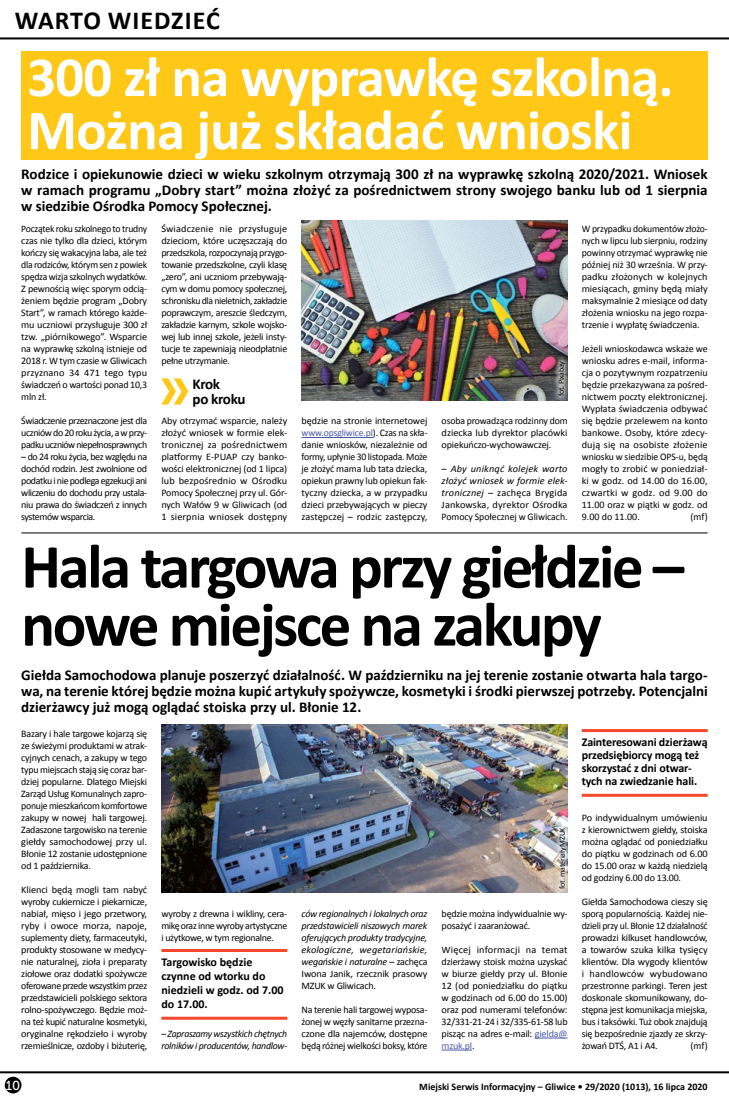
<style>
.page{position:relative;width:729px;height:1098px;background:#fff}
.page>*{position:absolute;margin:0;border:0;box-sizing:border-box;transform-origin:0 0}
.t1{font:700 63px/58px "Calibri";letter-spacing:-.04em;color:#000}
.t2{font:700 57px/53px "Calibri";letter-spacing:-.015em;color:#fff}
.t3{font:700 26px "Calibri";color:#000}
.t4{font:700 15px/16px "Calibri";letter-spacing:-.005em;color:#000;text-align:justify}
.t5{font:13px "Museo Sans 500";color:#fff}
.t6{font:700 12px/14px "Calibri";letter-spacing:-.01em;color:#000}
.t7{font:10px/12px "Calibri";letter-spacing:-.02em;color:#000;text-align:justify}
.t8{font:italic 10px/12px "Calibri";letter-spacing:-.025em;color:#000}
.t9{font:700 10px "Calibri";color:#000}
.t10{font:8px "Calibri";letter-spacing:-.03em;color:#000}
.s1{color:#4c59a9}
.s2{font-style:italic}
.s3{font-style:normal}
</style>
<div class="page">
<hr style="left:0;top:1070px;width:729px;height:2px;background:#000">
<div style="left:5px;top:1076px;width:16px;height:16px;background:#000;border-radius:50%"></div>
<hr style="left:0;top:37px;width:729px;height:2px;background:#000">
<hr style="left:301px;top:437px;width:72px;height:1px;background:#4c59a9">
<hr style="left:161px;top:948px;width:126px;height:3px;background:#f4472c">
<hr style="left:161px;top:1016px;width:126px;height:3px;background:#f4472c">
<hr style="left:535px;top:1037px;width:32px;height:1px;background:#4c59a9">
<hr style="left:441px;top:1049px;width:31px;height:1px;background:#4c59a9">
<hr style="left:581px;top:728px;width:126px;height:3px;background:#f4472c">
<hr style="left:581px;top:793px;width:126px;height:3px;background:#f4472c">
<div style="left:21px;top:51px;width:686px;height:109px;background:#ffc817"></div>
<svg style="left:161px;top:378px;width:27px;height:26px"></svg>
<img style="left:301px;top:220px;width:266px;height:180px">
<hr style="left:21px;top:532px;width:686px;height:1px;background:#000">
<img style="left:161px;top:724px;width:406px;height:168px">
<div style="left:552px;top:355px;width:18px;height:47px;background:#fff;opacity:.75"></div>
<div style="left:553px;top:821px;width:19px;height:73px;background:#fff;opacity:.75"></div>
<h3 class="t3" style="left:15px;top:4px;width:18px">wart</h3>
<h3 class="t3" style="left:83px;top:4px;width:135px">o wiedzieć</h3>
<h2 class="t2" style="left:27px;top:50px;width:647px">300 zł na wyprawkę szkolną.<br>Można już składać wnioski</h2>
<p class="t4" style="left:21px;top:166px;width:688px">Rodzice i opiekunowie dzieci w wieku szkolnym otrzymają 300 zł na wyprawkę szkolną 2020/2021. Wniosek w ramach programu „Dobry start” można złożyć za pośrednictwem strony swojego banku lub od 1 sierpnia w siedzibie Ośrodka Pomocy Społecznej.</p>
<p class="t7" style="left:21px;top:223px;width:127px">Początek roku szkolnego to trudny czas nie tylko dla dzieci, którym kończy się wakacyjna laba, ale też dla rodziców, którym sen z powiek spędza wizja szkolnych wydatków.<br>Z pewnością więc sporym odcią&shy;żeniem będzie program „Dobry Start”, w ramach którego każde&shy;mu uczniowi przysługuje 300 zł tzw. „piórnikowego”. Wsparcie na wyprawkę szkolną istnieje od 2018 r. W tym czasie w Gliwicach przyznano 34 471 tego typu świadczeń o wartości ponad 10,3 mln zł.</p>
<p class="t7" style="left:21px;top:415px;width:127px">Świadczenie przeznaczone jest dla uczniów do 20 roku życia, a w przy&shy;padku uczniów niepełnosprawnych</p>
<p class="t7" style="left:21px;top:451px;width:127px">– do 24 roku życia, bez względu na dochód rodzin. Jest zwolnione od podatku i nie podlega egzekucji ani wliczeniu do dochodu przy ustala&shy;niu prawa do świadczeń z innych systemów wsparcia.</p>
<p class="t7" style="left:161px;top:223px;width:127px">Świadczenie nie przysługuje dzieciom, które uczęszczają do przedszkola, rozpoczynają przygo&shy;towanie przedszkolne, czyli klasę „zero”, ani uczniom przebywają&shy;cym w domu pomocy społecznej, schronisku dla nieletnich, zakładzie poprawczym, areszcie śledczym, zakładzie karnym, szkole wojsko&shy;wej lub innej szkole, jeżeli insty&shy;tucje te zapewniają nieodpłatnie pełne utrzymanie.</p>
<h3 class="t4" style="left:192px;top:376px;width:54px;line-height:15px">Krok<br>po kroku</h3>
<p class="t7" style="left:161px;top:415px;width:127px">Aby otrzymać wsparcie, należy złożyć wniosek w formie elek&shy;tronicznej za pośrednictwem platformy E-PUAP czy banko&shy;wości elektronicznej (od 1 lipca) lub bezpośrednio w Ośrodku Pomocy Społecznej przy ul. Gór&shy;nych Wałów 9 w Gliwicach (od 1 sierpnia wniosek dostępny</p>
<p class="t7" style="left:301px;top:415px;width:127px">będzie na stronie internetowej <span class="s1">www.opsgliwice.pl</span>). Czas na skła&shy;danie wniosków, niezależnie od formy, upłynie 30 listopada. Może je złożyć mama lub tata dziecka, opiekun prawny lub opiekun fak&shy;tyczny dziecka, a w przypadku dzieci przebywających w pieczy zastępczej – rodzic zastępczy,</p>
<p class="t7" style="left:441px;top:415px;width:127px">osoba prowadząca rodzinny dom dziecka lub dyrektor placówki opiekuńczo-wychowawczej.</p>
<p class="t7" style="left:581px;top:223px;width:127px">W przypadku dokumentów złożo&shy;nych w lipcu lub sierpniu, rodziny powinny otrzymać wyprawkę nie później niż 30 września. W przy&shy;padku złożonych w kolejnych miesiącach, gminy będą miały maksymalnie 2 miesiące od daty złożenia wniosku na jego rozpa&shy;trzenie i wypłatę świadczenia.</p>
<p class="t7" style="left:581px;top:343px;width:127px">Jeżeli wnioskodawca wskaże we wniosku adres e-mail, informa&shy;cja o pozytywnym rozpatrzeniu będzie przekazywana za pośred&shy;nictwem poczty elektronicznej.<br>Wypłata świadczenia odbywać się będzie przelewem na konto bankowe. Osoby, które zdecy&shy;dują się na osobiste złożenie wniosku w siedzibie OPS-u, będą mogły to zrobić w poniedział&shy;ki w godz. od 14.00 do 16.00, czwartki w godz. od 9.00 do 11.00 oraz w piątki w godz. od 9.00 do 11.00.</p>
<p class="t10" style="left:556px;top:396px;width:36px;rotate:-90deg">fot. Pixabay</p>
<p class="t7" style="left:441px;top:463px;width:127px">– <span class="s2">Aby uniknąć kolejek warto złożyć wniosek w formie elek&shy;tronicznej</span> – zachęca Brygida Jankowska, dyrektor Ośrodka Pomocy Społecznej w Gliwicach.</p>
<p class="t7" style="left:690px;top:511px;width:19px">(mf)</p>
<h1 class="t1" style="left:21px;top:537px;width:664px">Hala targowa przy giełdzie – nowe miejsce na zakupy</h1>
<p class="t4" style="left:21px;top:666px;width:687px">Giełda Samochodowa planuje poszerzyć działalność. W październiku na jej terenie zostanie otwarta hala targo&shy;wa, na terenie której będzie można kupić artykuły spożywcze, kosmetyki i środki pierwszej potrzeby. Potencjalni dzierżawcy już mogą oglądać stoiska przy ul. Błonie 12.</p>
<p class="t7" style="left:21px;top:727px;width:127px">Bazary i hale targowe kojarzą się ze świeżymi produktami w atrak&shy;cyjnych cenach, a zakupy w tego typu miejscach stają się coraz bar&shy;dziej popularne. Dlatego Miejski Zarząd Usług Komunalnych zapro&shy;ponuje mieszkańcom komfortowe zakupy w nowej hali targowej.<br>Zadaszone targowisko na terenie giełdy samochodowej przy ul.<br>Błonie 12 zostanie udostępnione od 1 października.</p>
<p class="t7" style="left:21px;top:883px;width:127px">Klienci będą mogli tam nabyć wyroby cukiernicze i piekarnicze, nabiał, mięso i jego przetwory, ryby i owoce morza, napoje, suplementy diety, farmaceutyki, produkty stosowane w medycy&shy;nie naturalnej, zioła i preparaty ziołowe oraz dodatki spożywcze oferowane przede wszystkim przez przedstawicieli polskiego sektora rolno-spożywczego. Będzie moż&shy;na też kupić naturalne kosmetyki, oryginalne rękodzieło i wyroby rzemieślnicze, ozdoby i biżuterię,</p>
<p class="t6" style="left:581px;top:735px;width:127px;line-height:13px">Zainteresowani dzierżawą przedsiębiorcy mogą też skorzystać z dni otwar&shy;tych na zwiedzanie hali.</p>
<p class="t7" style="left:581px;top:811px;width:127px">Po indywidualnym umówieniu z kierownictwem giełdy, stoiska można oglądać od poniedziałku do piątku w godzinach od 6.00 do 15.00 oraz w każdą niedzielą od godziny 6.00 do 13.00.</p>
<p class="t7" style="left:581px;top:895px;width:127px">Giełda Samochodowa cieszy się sporą popularnością. Każdej nie&shy;dzieli przy ul. Błonie 12 działalność prowadzi kilkuset handlowców, a towarów szuka kilka tysięcy klientów. Dla wygody klientów i handlowców wybudowano przestronne parkingi. Teren jest doskonale skomunikowany, do&shy;stępna jest komunikacja miejska, bus i taksówki. Tuż obok znajdują się bezpośrednie zjazdy ze skrzy&shy;żowań DTŚ, A1 i A4.</p>
<p class="t10" style="left:557px;top:888px;width:63px;rotate:-90deg">fot. materiały MZUK</p>
<p class="t8" style="left:301px;top:906px;width:127px;text-align:justify">ców regionalnych i lokalnych oraz przedstawicieli niszowych marek oferujących produkty tradycyjne, ekologiczne, wegetariańskie, wegańskie i naturalne <span class="s3">– zachęca Iwona Janik, rzecznik prasowy MZUK w Gliwicach.</span></p>
<p class="t7" style="left:301px;top:1003px;width:127px">Na terenie hali targowej wyposa&shy;żonej w węzły sanitarne przezna&shy;czone dla najemców, dostępne będą różnej wielkości boksy, które</p>
<p class="t7" style="left:161px;top:907px;width:127px">wyroby z drewna i wikliny, cera&shy;mikę oraz inne wyroby artystyczne i użytkowe, w tym regionalne.</p>
<p class="t6" style="left:161px;top:954px;width:124px">Targowisko będzie czynne od wtorku do niedzieli w godz. od 7.00 do 17.00.</p>
<p class="t8" style="left:161px;top:1026px;width:127px"><span class="s3">–</span> Zapraszamy wszystkich chętnych rolników i producentów, handlow-</p>
<p class="t7" style="left:441px;top:907px;width:127px">będzie można indywidualnie wy&shy;posażyć i zaaranżować.</p>
<p class="t7" style="left:441px;top:943px;width:127px">Więcej informacji na temat dzierżawy stoisk można uzyskać w biurze giełdy przy ul. Błonie 12 (od poniedziałku do piątku w godzinach od 6.00 do 15.00) oraz pod numerami telefonów:<br>32/331-21-24 i 32/335-61-58 lub pisząc na adres e-mail: <span class="s1">gielda@ mzuk.pl</span>.</p>
<p class="t7" style="left:690px;top:1039px;width:19px">(mf)</p>
<h3 class="t5" style="left:6px;top:1077px;width:16px">10</h3>
<p class="t9" style="left:419px;top:1079px;width:290px">Miejski Serwis Informacyjny – Gliwice • 29/2020 (1013), 16 lipca 2020</p>
</div>
